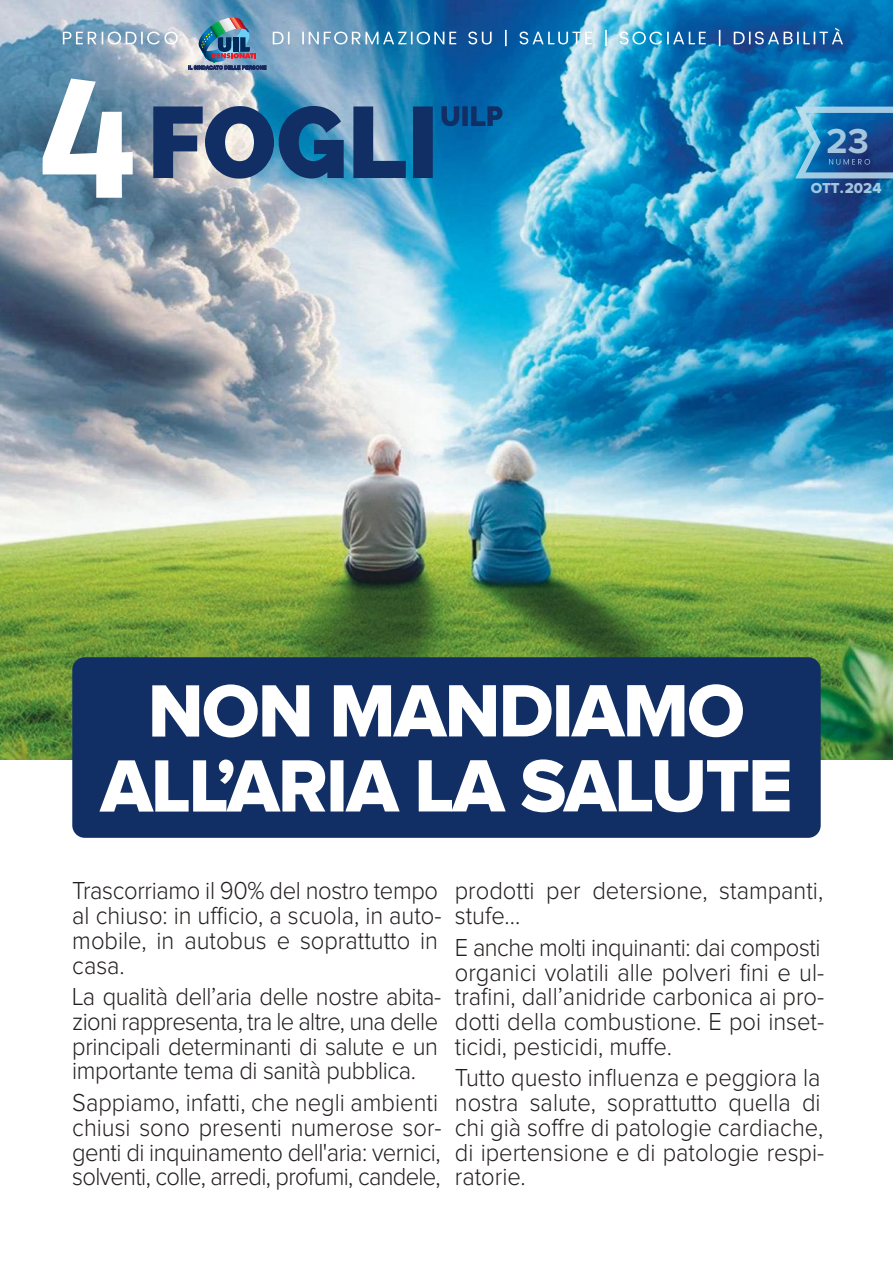
<style>
.page{position:relative;width:893px;height:1263px;background:#fff}
.page>*{position:absolute;margin:0;border:0;box-sizing:border-box;transform-origin:0 0}
.t1{font:76.8px/75px "Proxima Nova Extrabld";letter-spacing:-.025em;color:#fff;text-align:center}
.t2{font:700 36px "Proxima Nova";color:rgb(190 222 237/.85)}
.t3{font:300 25.5px/24.8px "Proxima Nova";color:#241f1f;scale:.93 1}
.t4{font:300 25.5px/24.8px "Proxima Nova";letter-spacing:-.02em;color:#241f1f;scale:.93 1}
.t5{font:15px "Proxima Nova Extrabld";color:rgb(190 222 237/.85)}
</style>
<div class="page">
<img style="left:0;top:0;width:893px;height:759px">
<svg style="left:795px;top:107px;width:98px;height:71px;background:#3676ad"></svg>
<img style="left:63px;top:17px;width:780px;height:53px">
<svg style="left:43px;top:79px;width:90px;height:119px"></svg>
<svg style="left:153px;top:106px;width:280px;height:73px;background:#3e658f"></svg>
<svg style="left:441px;top:106px;width:61px;height:20px"></svg>
<div style="left:72px;top:657px;width:749px;height:181px;background:#112f65;border-radius:13px"></div>
<h2 class="t2" style="left:826px;top:129px;width:44px">23</h2>
<p class="t5" style="left:811px;top:183px;width:72px">OTT.2024</p>
<h1 class="t1" style="left:100px;top:677px;width:694px">NON MANDIAMO<br>ALL’ARIA LA SALUTE</h1>
<p class="t3" style="left:72px;top:881px;width:399px">Trascorriamo il 90% del nostro tempo al chiuso: in ufficio, a scuola, in auto&shy;mobile, in autobus e soprattutto in casa.</p>
<p class="t3" style="left:72px;top:987px;width:398px">La qualità dell’aria delle nostre abita&shy;zioni rappresenta, tra le altre, una delle principali determinanti di salute e un importante tema di sanità pubblica.</p>
<p class="t4" style="left:72px;top:1093px;width:399px">Sappiamo, infatti, che negli ambienti chiusi sono presenti numerose sor&shy;genti di inquinamento dell'aria: vernici, solventi, colle, arredi, profumi, candele,</p>
<p class="t3" style="left:455px;top:881px;width:398px">prodotti per detersione, stampanti, stufe...</p>
<p class="t3" style="left:455px;top:937px;width:399px">E anche molti inquinanti: dai composti organici volatili alle polveri fini e ul&shy;trafini, dall’anidride carbonica ai pro&shy;dotti della combustione. E poi inset&shy;ticidi, pesticidi, muffe.</p>
<p class="t3" style="left:455px;top:1068px;width:399px">Tutto questo influenza e peggiora la nostra salute, soprattutto quella di chi già soffre di patologie cardiache, di ipertensione e di patologie respi&shy;ratorie.</p>
</div>
